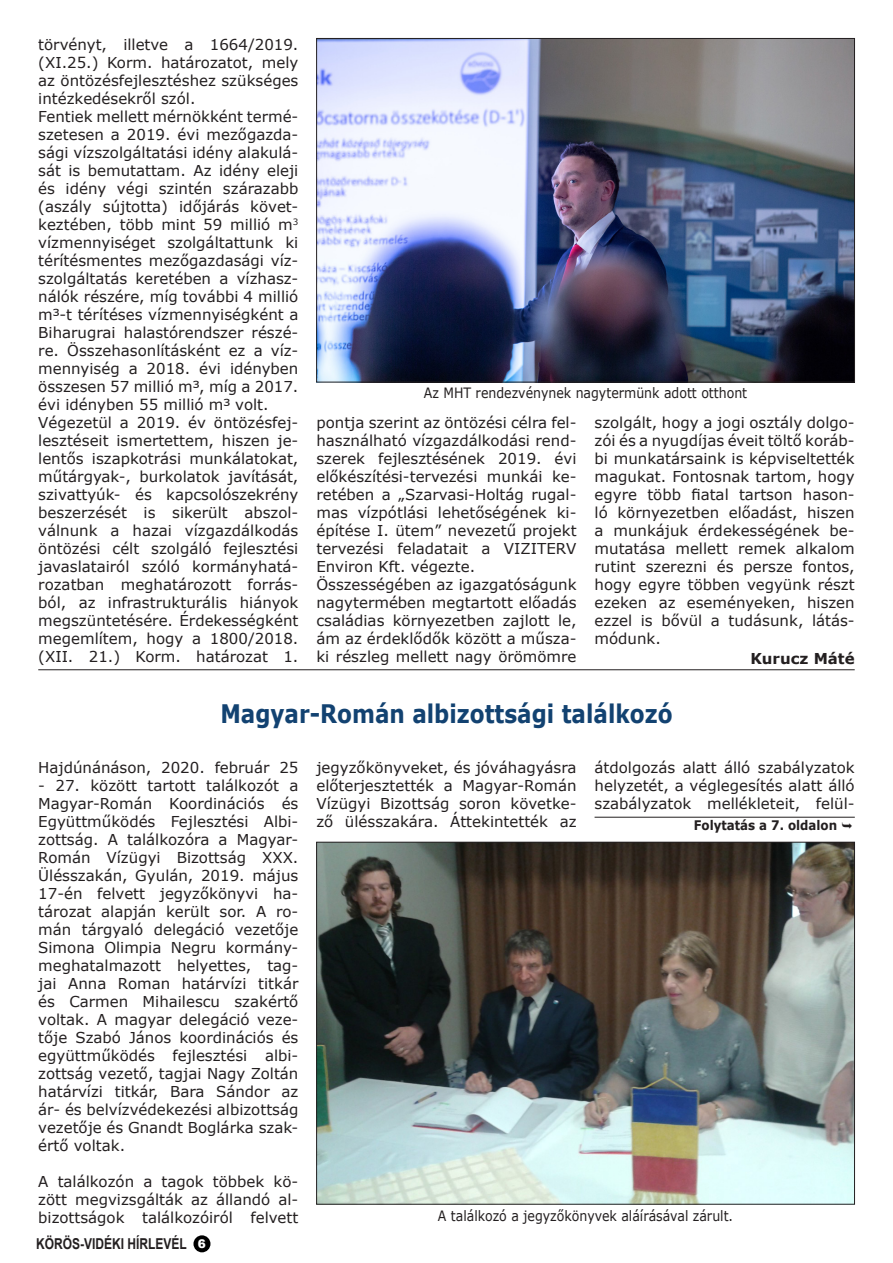
<style>
.page{position:relative;width:893px;height:1263px;background:#fff}
.page>*{position:absolute;margin:0;border:0;box-sizing:border-box;transform-origin:0 0}
.t1{font:700 25.5px "Verdana";color:#124271;scale:.85 1}
.t2{font:15px/18px "Verdana";color:#231f20;text-align:justify}
.t3{font:700 15px "Arial";color:#231f20;scale:.8 1}
.t4{font:700 15px "Verdana";color:#231f20}
.t5{font:14.25px "Verdana";color:#231f20;scale:.88 1}
.t6{font:700 13.2px "Verdana";color:#231f20;scale:.9 1}
.t7{font:900 12px "Arial";color:#fff}
</style>
<div class="page">
<div style="left:193px;top:1235px;width:17px;height:17px;background:#000;border-radius:50%"></div>
<hr style="left:38px;top:669px;width:817px;height:1px;background:#231f20">
<img style="left:318px;top:40px;width:535px;height:340px">
<img style="left:318px;top:844px;width:535px;height:358px">
<hr style="left:595px;top:817px;width:260px;height:1px;background:#231f20">
<p class="t2" style="left:38px;top:35px;width:262px">törvényt, illetve a 1664/2019. (XI.25.) Korm. határozatot, mely az öntözésfejlesztéshez szükséges intézkedésekről szól.</p>
<p class="t2" style="left:38px;top:107px;width:262px">Fentiek mellett mérnökként termé&shy;szetesen a 2019. évi mezőgazda&shy;sági vízszolgáltatási idény alakulá&shy;sát is bemutattam. Az idény eleji és idény végi szintén szárazabb (aszály sújtotta) időjárás követ&shy;keztében, több mint 59 millió m<sup>3 </sup>vízmennyiséget szolgáltattunk ki térítésmentes mezőgazdasági víz&shy;szolgáltatás keretében a vízhasz&shy;nálók részére, míg további 4 millió m3-t térítéses vízmennyiségként a Biharugrai halastórendszer részé&shy;re. Összehasonlításként ez a víz&shy;mennyiség a 2018. évi idényben összesen 57 millió m3, míg a 2017. évi idényben 55 millió m3 volt.</p>
<p class="t2" style="left:38px;top:413px;width:262px">Végezetül a 2019. év öntözésfej&shy;lesztéseit ismertettem, hiszen je&shy;lentős iszapkotrási munkálatokat, műtárgyak-, burkolatok javítását, szivattyúk- és kapcsolószekrény beszerzését is sikerült abszol&shy;válnunk a hazai vízgazdálkodás öntözési célt szolgáló fejlesztési javaslatairól szóló kormányhatá&shy;rozatban meghatározott forrás&shy;ból, az infrastrukturális hiányok megszüntetésére. Érdekességként megemlítem, hogy a 1800/2018. (XII. 21.) Korm. határozat 1.</p>
<p class="t2" style="left:316px;top:414px;width:262px">pontja szerint az öntözési célra fel&shy;használható vízgazdálkodási rend&shy;szerek fejlesztésének 2019. évi előkészítési-tervezési munkái ke&shy;retében a „Szarvasi-Holtág rugal&shy;mas vízpótlási lehetőségének ki&shy;építése I. ütem” nevezetű projekt tervezési feladatait a VIZITERV Environ Kft. végezte.</p>
<p class="t5" style="left:424px;top:383px;width:369px">Az MHT rendezvénynek nagytermünk adott otthont</p>
<p class="t2" style="left:595px;top:414px;width:262px">szolgált, hogy a jogi osztály dolgo&shy;zói és a nyugdíjas éveit töltő koráb&shy;bi munkatársaink is képviseltették magukat. Fontosnak tartom, hogy egyre több fiatal tartson hason&shy;ló környezetben előadást, hiszen a munkájuk érdekességének be&shy;mutatása mellett remek alkalom rutint szerezni és persze fontos, hogy egyre többen vegyünk részt ezeken az eseményeken, hiszen ezzel is bővül a tudásunk, látás&shy;módunk.</p>
<p class="t2" style="left:316px;top:576px;width:262px">Összességében az igazgatóságunk nagytermében megtartott előadás családias környezetben zajlott le, ám az érdeklődők között a műsza&shy;ki részleg mellett nagy örömömre</p>
<p class="t4" style="left:750px;top:648px;width:106px">Kurucz Máté</p>
<p class="t1" style="left:220px;top:695px;width:534px">Magyar-Román albizottsági találkozó</p>
<p class="t2" style="left:38px;top:759px;width:262px">Hajdúnánáson, 2020. február 25</p>
<p class="t2" style="left:38px;top:777px;width:262px">- 27. között tartott találkozót a Magyar-Román Koordinációs és Együttműködés Fejlesztési Albi&shy;zottság. A találkozóra a Magyar-Román Vízügyi Bizottság XXX.<br>Ülésszakán, Gyulán, 2019. május 17-én felvett jegyzőkönyvi ha&shy;tározat alapján került sor. A ro&shy;mán tárgyaló delegáció vezetője Simona Olimpia Negru kormány&shy;meghatalmazott helyettes, tag&shy;jai Anna Roman határvízi titkár és Carmen Mihailescu szakértő voltak. A magyar delegáció veze&shy;tője Szabó János koordinációs és együttműködés fejlesztési albi&shy;zottság vezető, tagjai Nagy Zoltán határvízi titkár, Bara Sándor az ár- és belvízvédekezési albizottság vezetője és Gnandt Boglárka szak&shy;értő voltak.</p>
<p class="t2" style="left:38px;top:1173px;width:262px">A találkozón a tagok többek kö&shy;zött megvizsgálták az állandó al&shy;bizottságok találkozóiról felvett</p>
<p class="t2" style="left:316px;top:759px;width:262px">jegyzőkönyveket, és jóváhagyásra előterjesztették a Magyar-Román Vízügyi Bizottság soron követke&shy;ző ülésszakára. Áttekintették az</p>
<p class="t2" style="left:595px;top:759px;width:262px">átdolgozás alatt álló szabályzatok helyzetét, a véglegesítés alatt álló szabályzatok mellékleteit, felül-</p>
<p class="t6" style="left:694px;top:815px;width:161px">Folytatás a 7. oldalon</p>
<p class="t5" style="left:438px;top:1206px;width:337px">A találkozó a jegyzőkönyvek aláírásával zárult.</p>
<p class="t3" style="left:36px;top:1233px;width:190px">KÖRÖS-VIDÉKI HÍRLEVÉL</p>
<p class="t7" style="left:198px;top:1235px;width:10px">6</p>
</div>
